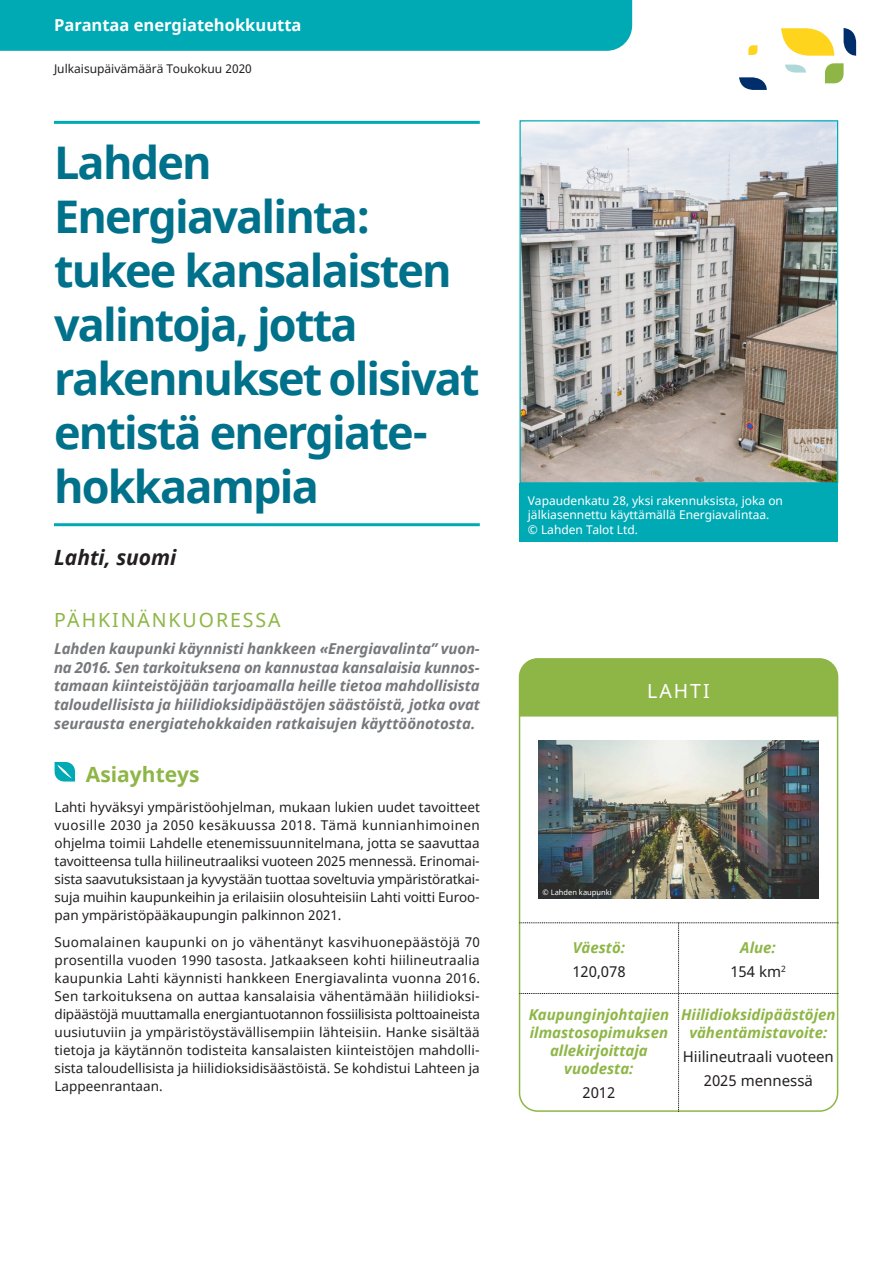
<style>
.page{position:relative;width:893px;height:1263px;background:#fff}
.page>*{position:absolute;margin:0;border:0;box-sizing:border-box;transform-origin:0 0}
.case_study_title{font:700 45px/54px "Noto Sans";letter-spacing:-.04em;color:#00718b}
.city_name___country{font:italic 700 21px "Noto Sans";color:#231f20}
.Paragraph_title{font:700 21px "Noto Sans";color:#8eb646}
.t1{font:19.5px "Noto Sans";letter-spacing:.1em;color:#8eb646}
.Title_city_box{font:19.5px "Noto Sans";letter-spacing:.1em;color:#fff}
.t2{font:700 16.5px "Noto Sans";color:#fff}
.text_introduction{font:italic 700 15px/18.8px "Noto Sans";color:#76787b;text-align:justify}
.t3{font:italic 700 15px/18px "Noto Sans";color:#8eb646;text-align:center}
.t4{font:15px/24px "Noto Sans";color:#231f20;text-align:center}
.text{font:13.5px/18px "Noto Sans";color:#231f20;text-align:justify}
.text_photo_legend{font:12px/14.4px "Noto Sans";color:#fff}
.publication_date{font:12px "Noto Sans";color:#231f20}
.text_photo_legend-2{font:7.5px "Noto Sans";color:#fff}
</style>
<div class="page">
<div style="left:0;top:0;width:632px;height:51px;background:#00aab5"></div>
<svg style="left:739px;top:77px;width:28px;height:13px"></svg>
<svg style="left:844px;top:28px;width:12px;height:28px"></svg>
<svg style="left:785px;top:65px;width:21px;height:8px"></svg>
<svg style="left:781px;top:28px;width:54px;height:28px"></svg>
<svg style="left:748px;top:45px;width:9px;height:10px"></svg>
<svg style="left:825px;top:63px;width:19px;height:20px"></svg>
<hr style="left:54px;top:523px;width:426px;height:3px;background:#00aab5">
<hr style="left:54px;top:121px;width:426px;height:3px;background:#00aab5">
<img style="left:521px;top:122px;width:315px;height:359px">
<div style="left:519px;top:120px;width:319px;height:363px;border:1px solid #00aab5"></div>
<svg style="left:55px;top:762px;width:20px;height:19px"></svg>
<div style="left:519px;top:483px;width:319px;height:59px;background:#00aab5"></div>
<div style="left:519px;top:658px;width:319px;height:58px;background:#8eb646"></div>
<img style="left:539px;top:741px;width:279px;height:157px">
<svg style="left:519px;top:922px;width:319px;height:190px"></svg>
<p class="t2" style="left:54px;top:13px;width:249px">Parantaa energiatehokkuutta</p>
<p class="publication_date" style="left:54px;top:61px;width:199px">Julkaisupäivämäärä Toukokuu 2020</p>
<p class="case_study_title" style="left:54px;top:137px;width:427px">Lahden<br>Energiavalinta: tukee kansalaisten valintoja, jotta rakennukset olisivat entistä energiate&shy;hokkaampia</p>
<p class="city_name___country" style="left:54px;top:542px;width:124px">Lahti, suomi</p>
<p class="t1" style="left:54px;top:606px;width:228px">PÄHKINÄNKUORESSA</p>
<p class="text_introduction" style="left:54px;top:639px;width:427px">Lahden kaupunki käynnisti hankkeen «Energiavalinta” vuon&shy;na 2016. Sen tarkoituksena on kannustaa kansalaisia kunnos&shy;tamaan kiinteistöjään tarjoamalla heille tietoa mahdollisista taloudellisista ja hiilidioksidipäästöjen säästöistä, jotka ovat seurausta energiatehokkaiden ratkaisujen käyttöönotosta.</p>
<p class="Paragraph_title" style="left:86px;top:759px;width:115px">Asiayhteys</p>
<p class="text" style="left:55px;top:799px;width:427px">Lahti hyväksyi ympäristöohjelman, mukaan lukien uudet tavoitteet vuosille 2030 ja 2050 kesäkuussa 2018. Tämä kunnianhimoinen ohjelma toimii Lahdelle etenemissuunnitelmana, jotta se saavuttaa tavoitteensa tulla hiilineutraaliksi vuoteen 2025 mennessä. Erinomai&shy;sista saavutuksistaan ja kyvystään tuottaa soveltuvia ympäristöratkai&shy;suja muihin kaupunkeihin ja erilaisiin olosuhteisiin Lahti voitti Euroo&shy;pan ympäristöpääkaupungin palkinnon 2021.</p>
<p class="text" style="left:55px;top:933px;width:427px">Suomalainen kaupunki on jo vähentänyt kasvihuonepäästöjä 70 prosentilla vuoden 1990 tasosta. Jatkaakseen kohti hiilineutraalia kaupunkia Lahti käynnisti hankkeen Energiavalinta vuonna 2016.<br>Sen tarkoituksena on auttaa kansalaisia vähentämään hiilidioksi&shy;dipäästöjä muuttamalla energiantuotannon fossiilisista polttoaineista uusiutuviin ja ympäristöystävällisempiin lähteisiin. Hanke sisältää tietoja ja käytännön todisteita kansalaisten kiinteistöjen mahdolli&shy;sista taloudellisista ja hiilidioksidisäästöistä. Se kohdistui Lahteen ja Lappeenrantaan.</p>
<p class="text_photo_legend" style="left:528px;top:494px;width:257px">Vapaudenkatu 28, yksi rakennuksista, joka on jälkiasennettu käyttämällä Energiavalintaa.</p>
<p class="text_photo_legend" style="left:528px;top:522px;width:112px">© Lahden Talot Ltd.</p>
<p class="Title_city_box" style="left:647px;top:677px;width:64px">LAHTI</p>
<p class="text_photo_legend-2" style="left:543px;top:887px;width:71px">© Lahden kaupunki</p>
<p class="t3" style="left:573px;top:938px;width:54px">Väestö:</p>
<p class="t4" style="left:572px;top:960px;width:55px">120,078</p>
<p class="t3" style="left:740px;top:938px;width:37px">Alue:</p>
<p class="t4" style="left:730px;top:960px;width:57px">154 km<sup>2</sup></p>
<p class="t3" style="left:529px;top:1005px;width:142px">Kaupunginjohtajien ilmastosopimuksen allekirjoittaja vuodesta:</p>
<p class="t4" style="left:582px;top:1081px;width:35px">2012</p>
<p class="t3" style="left:681px;top:1005px;width:156px">Hiilidioksidipäästöjen vähentämistavoite:</p>
<p class="t4" style="left:683px;top:1045px;width:153px">Hiilineutraali vuoteen<br>2025 mennessä</p>
</div>
